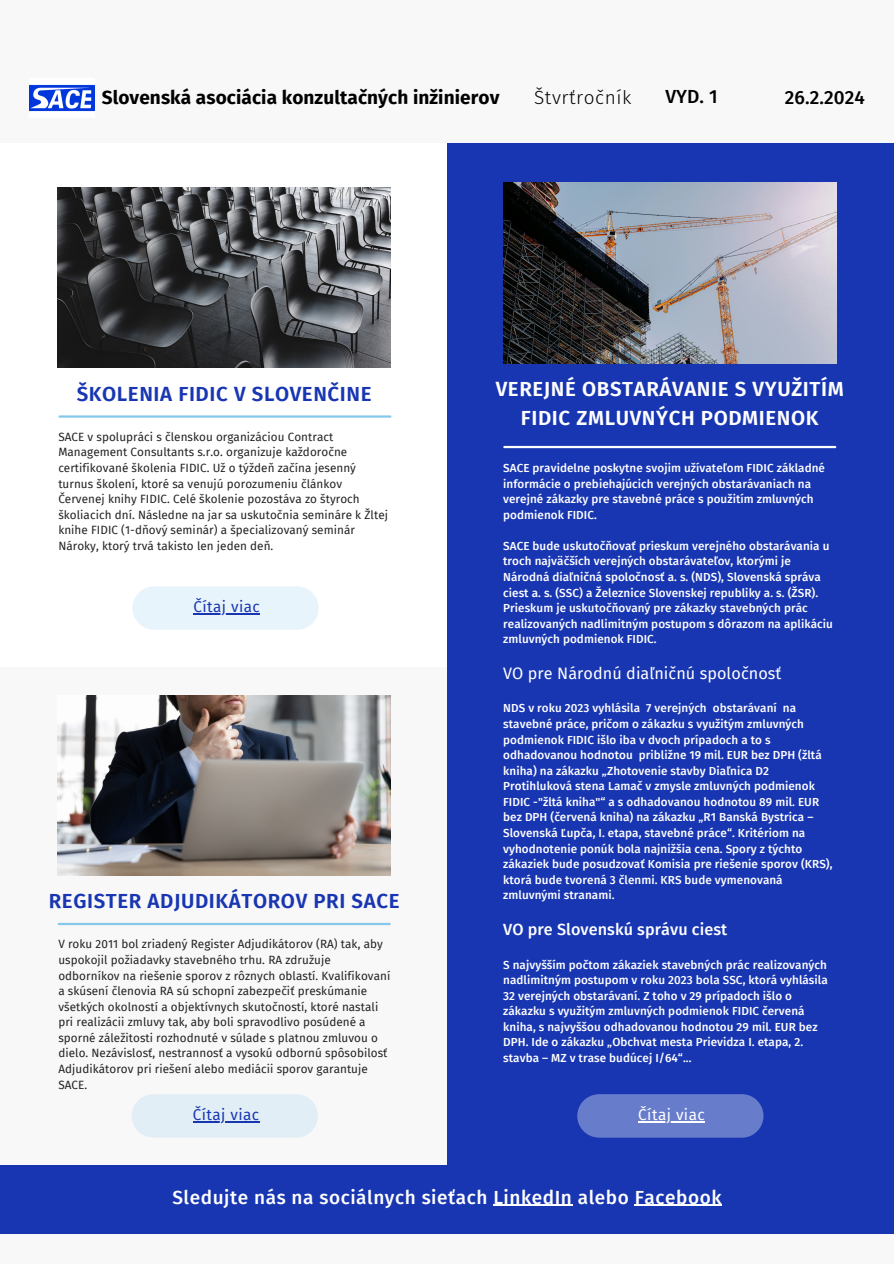
<style>
.page{position:relative;width:894px;height:1264px;background:#fff}
.page>*{position:absolute;margin:0;border:0;box-sizing:border-box;transform-origin:0 0}
.t1{font:600 20.4px "Fira Sans";letter-spacing:.03em;color:#1836b2}
.t2{font:600 20.4px/28.5px "Fira Sans";letter-spacing:.03em;color:#fff;text-align:center}
.t3{font:500 18.9px "Fira Sans";letter-spacing:.03em;color:#fff}
.t4{font:700 18.9px "Fira Sans";letter-spacing:.005em;color:#000}
.t5{font:500 18.9px "Fira Sans";letter-spacing:.005em;color:#000}
.t6{font:300 18.9px "Fira Sans";letter-spacing:.03em;color:#000}
.t7{font:16.2px "Fira Sans";letter-spacing:.005em;color:#fff}
.t8{font:500 16.2px "Fira Sans";letter-spacing:.005em;color:#fff}
.t9{font:15.3px "Fira Sans";letter-spacing:.03em;color:#1836b2}
.t10{font:15.3px "Fira Sans";letter-spacing:.03em;color:#fff}
.t11{font:500 11.7px/15.6px "Fira Sans";letter-spacing:.005em;color:#fff}
.t12{font:11.7px/15.6px "Fira Sans";letter-spacing:.005em;color:#222}
</style>
<div class="page">
<div style="left:0;top:0;width:893px;height:1263px;background:#f8f8f8"></div>
<img style="left:29px;top:85px;width:66px;height:26px">
<div style="left:0;top:143px;width:447px;height:523px;background:#fff"></div>
<div style="left:0;top:1165px;width:893px;height:68px;background:#1836b2"></div>
<div style="left:447px;top:143px;width:446px;height:1022px;background:#1836b2"></div>
<img style="left:58px;top:187px;width:333px;height:180px">
<div style="left:132px;top:586px;width:186px;height:44px;background:#e8f4fb;border-radius:21px"></div>
<hr style="left:193px;top:613px;width:67px;height:1px;background:#1836b2">
<hr style="left:59px;top:415px;width:331px;height:2px;background:#86c7ed">
<img style="left:58px;top:695px;width:333px;height:180px">
<div style="left:132px;top:1094px;width:186px;height:43px;background:#e2eef5;border-radius:21px"></div>
<hr style="left:193px;top:1121px;width:66px;height:1px;background:#1836b2">
<hr style="left:59px;top:922px;width:330px;height:3px;background:#86c7ed">
<img style="left:503px;top:183px;width:333px;height:180px">
<div style="left:577px;top:1094px;width:186px;height:43px;background:#687ccc;border-radius:21px"></div>
<hr style="left:638px;top:1121px;width:67px;height:1px;background:#fff">
<hr style="left:504px;top:446px;width:331px;height:2px;background:#fff">
<hr style="left:493px;top:1204px;width:79px;height:1px;background:#fff">
<hr style="left:634px;top:1204px;width:88px;height:1px;background:#fff">
<h5 class="t4" style="left:102px;top:86px;width:399px">Slovenská asociácia konzultačných inžinierov</h5>
<h2 class="t6" style="left:534px;top:86px;width:99px">Štvrťročník</h2>
<h1 class="t5" style="left:665px;top:86px;width:54px">VYD. 1</h1>
<p class="t5" style="left:784px;top:86px;width:82px">26.2.2024</p>
<h3 class="t1" style="left:77px;top:382px;width:296px">ŠKOLENIA FIDIC V SLOVENČINE</h3>
<h1 class="t12" style="left:58px;top:429px;width:331px">SACE v spolupráci s členskou organizáciou Contract Management Consultants s.r.o. organizuje každoročne certifikované školenia FIDIC. Už o týždeň začína jesenný turnus školení, ktoré sa venujú porozumeniu článkov Červenej knihy FIDIC. Celé školenie pozostáva zo štyroch školiacich dní. Následne na jar sa uskutočnia semináre k Žltej knihe FIDIC (1-dňový seminár) a špecializovaný seminár Nároky, ktorý trvá takisto len jeden deň.</h1>
<h2 class="t9" style="left:193px;top:598px;width:68px">Čítaj viac</h2>
<p class="t1" style="left:49px;top:889px;width:352px">REGISTER ADJUDIKÁTOROV PRI SACE</p>
<h1 class="t12" style="left:58px;top:936px;width:333px">V roku 2011 bol zriadený Register Adjudikátorov (RA) tak, aby uspokojil požiadavky stavebného trhu. RA združuje odborníkov na riešenie sporov z rôznych oblastí. Kvalifikovaní a skúsení členovia RA sú schopní zabezpečiť preskúmanie všetkých okolností a objektívnych skutočností, ktoré nastali pri realizácii zmluvy tak, aby boli spravodlivo posúdené a sporné záležitosti rozhodnuté v súlade s platnou zmluvou o dielo. Nezávislosť, nestrannosť a vysokú odbornú spôsobilosť Adjudikátorov pri riešení alebo mediácii sporov garantuje SACE.</h1>
<h1 class="t9" style="left:193px;top:1105px;width:68px">Čítaj viac</h1>
<h6 class="t2" style="left:495px;top:375px;width:349px">VEREJNÉ OBSTARÁVANIE S VYUŽITÍM<br>FIDIC ZMLUVNÝCH PODMIENOK</h6>
<h1 class="t11" style="left:503px;top:460px;width:323px">SACE pravidelne poskytne svojim užívateľom FIDIC základné informácie o prebiehajúcich verejných obstarávaniach na verejné zákazky pre stavebné práce s použitím zmluvných podmienok FIDIC.</h1>
<h6 class="t11" style="left:503px;top:538px;width:331px">SACE bude uskutočňovať prieskum verejného obstarávania u troch najväčších verejných obstarávateľov, ktorými je Národná diaľničná spoločnosť a. s. (NDS), Slovenská správa ciest a. s. (SSC) a Železnice Slovenskej republiky a. s. (ŽSR).<br>Prieskum je uskutočňovaný pre zákazky stavebných prác realizovaných nadlimitným postupom s dôrazom na aplikáciu zmluvných podmienok FIDIC.</h6>
<h6 class="t7" style="left:503px;top:664px;width:279px">VO pre Národnú diaľničnú spoločnosť</h6>
<h5 class="t11" style="left:503px;top:700px;width:331px">NDS v roku 2023 vyhlásila 7 verejných obstarávaní na stavebné práce, pričom o zákazku s využitým zmluvných podmienok FIDIC išlo iba v dvoch prípadoch a to s odhadovanou hodnotou približne 19 mil. EUR bez DPH (žltá kniha) na zákazku „Zhotovenie stavby Diaľnica D2<br>Protihluková stena Lamač v zmysle zmluvných podmienok FIDIC -"žltá kniha"“ a s odhadovanou hodnotou 89 mil. EUR bez DPH (červená kniha) na zákazku „R1 Banská Bystrica – Slovenská Ľupča, I. etapa, stavebné práce“. Kritériom na vyhodnotenie ponúk bola najnižšia cena. Spory z týchto zákaziek bude posudzovať Komisia pre riešenie sporov (KRS), ktorá bude tvorená 3 členmi. KRS bude vymenovaná zmluvnými stranami.</h5>
<h6 class="t8" style="left:503px;top:920px;width:225px">VO pre Slovenskú správu ciest</h6>
<h4 class="t11" style="left:503px;top:956px;width:326px">S najvyšším počtom zákaziek stavebných prác realizovaných nadlimitným postupom v roku 2023 bola SSC, ktorá vyhlásila 32 verejných obstarávaní. Z toho v 29 prípadoch išlo o zákazku s využitým zmluvných podmienok FIDIC červená kniha, s najvyššou odhadovanou hodnotou 29 mil. EUR bez DPH. Ide o zákazku „Obchvat mesta Prievidza I. etapa, 2. stavba – MZ v trase budúcej I/64“...</h4>
<h5 class="t10" style="left:638px;top:1105px;width:68px">Čítaj viac</h5>
<h5 class="t3" style="left:172px;top:1185px;width:550px">Sledujte nás na sociálnych sieťach LinkedIn alebo Facebook</h5>
</div>
